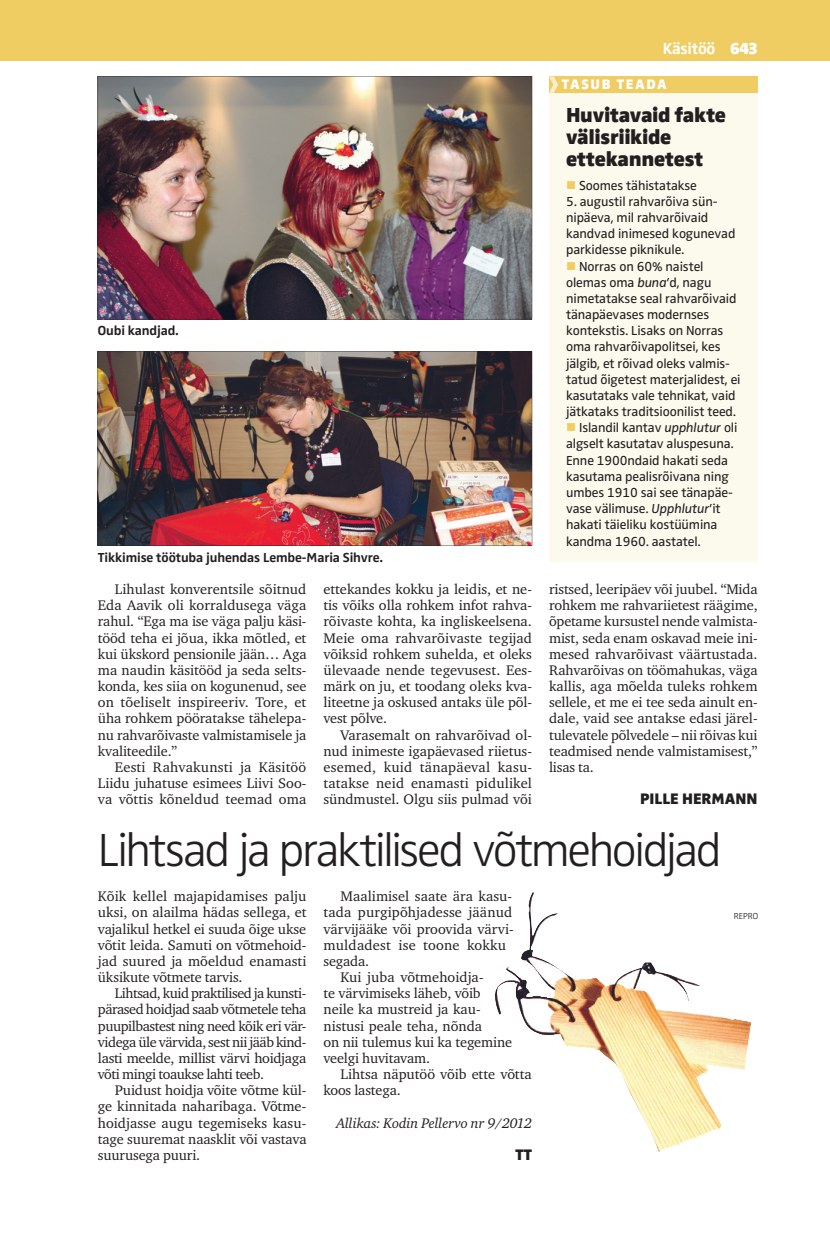
<style>
.page{position:relative;width:830px;height:1234px;background:#fff}
.page>*{position:absolute;margin:0;border:0;box-sizing:border-box;transform-origin:0 0}
.t1{font:300 48px "Zwo Pro";letter-spacing:-.055em;color:#231f20}
.t2{font:900 21px/21.9px "Zwo Pro";letter-spacing:-.015em;color:#231f20}
.t3{font:700 16.5px "Zwo Pro";letter-spacing:-.02em;color:#fff}
.t4{font:900 15.75px "Zwo Pro";color:#231f20}
.t5{font:14.25px/16.2px "Charter ITC";letter-spacing:-.005em;color:#231f20;text-align:justify}
.t6{font:italic 14.25px "Charter ITC";letter-spacing:-.01em;color:#231f20}
.t7{font:14.25px "Charter ITC";letter-spacing:.015em;color:#231f20}
.t8{font:900 14.25px "Zwo Pro";letter-spacing:.1em;color:#fff}
.t9{font:13.5px/16.2px "Zwo Pro";letter-spacing:-.01em;color:#231f20}
.t10{font:700 13.5px "Zwo Pro";letter-spacing:-.01em;color:#231f20}
.t11{font:300 9px "Zwo Pro";color:#231f20}
.s1{font-weight:900}
.s2{color:#efcd63}
.s3{font-style:italic}
</style>
<div class="page">
<div style="left:0;top:0;width:829px;height:60px;background:#efcd63"></div>
<img style="left:495px;top:892px;width:100px;height:155px">
<img style="left:595px;top:962px;width:156px;height:190px">
<img style="left:585px;top:1047px;width:10px;height:2px">
<div style="left:549px;top:93px;width:208px;height:468px;background:#fcf9ed"></div>
<div style="left:549px;top:77px;width:208px;height:16px;background:#efcd63"></div>
<svg style="left:549px;top:77px;width:9px;height:16px"></svg>
<img style="left:98px;top:76px;width:434px;height:243px">
<img style="left:98px;top:351px;width:434px;height:194px">
<p class="t3" style="left:662px;top:39px;width:97px">Käsitöö <span class="s1">643</span></p>
<p class="t10" style="left:98px;top:323px;width:82px">Oubi kandjad.</p>
<p class="t10" style="left:98px;top:549px;width:286px">Tikkimise töötuba juhendas Lembe-Maria Sihvre.</p>
<p class="t5" style="left:98px;top:581px;width:210px;text-indent:17px">Lihulast konverentsile sõitnud Eda Aavik oli korraldusega väga rahul. “Ega ma ise väga palju käsi&shy;tööd teha ei jõua, ikka mõtled, et kui ükskord pensionile jään… Aga ma naudin käsitööd ja seda selts&shy;konda, kes siia on kogunenud, see on tõeliselt inspireeriv. Tore, et üha rohkem pööratakse tähelepa&shy;nu rahvarõivaste valmistamisele ja kvaliteedile.”</p>
<p class="t5" style="left:98px;top:758px;width:210px;text-indent:17px">Eesti Rahvakunsti ja Käsitöö Liidu juhatuse esimees Liivi Soo&shy;va võttis kõneldud teemad oma</p>
<p class="t5" style="left:323px;top:581px;width:210px">ettekandes kokku ja leidis, et ne&shy;tis võiks olla rohkem infot rahva&shy;rõivaste kohta, ka ingliskeelsena.<br>Meie oma rahvarõivaste tegijad võiksid rohkem suhelda, et oleks ülevaade nende tegevusest. Ees&shy;märk on ju, et toodang oleks kva&shy;liteetne ja oskused antaks üle põl&shy;vest põlve.</p>
<p class="t5" style="left:323px;top:726px;width:210px;text-indent:17px">Varasemalt on rahvarõivad ol&shy;nud inimeste igapäevased riietus&shy;esemed, kuid tänapäeval kasu&shy;tatakse neid enamasti pidulikel sündmustel. Olgu siis pulmad või</p>
<p class="t8" style="left:561px;top:76px;width:106px">TASUB TEADA</p>
<h2 class="t2" style="left:566px;top:104px;width:161px">Huvitavaid fakte välisriikide ettekannetest</h2>
<p class="t9" style="left:566px;top:177px;width:132px"><span class="s2">■</span> Soomes tähistatakse</p>
<p class="t9" style="left:566px;top:193px;width:171px">5. augustil rahvarõiva sün&shy;nipäeva, mil rahvarõivaid kandvad inimesed kogunevad parkidesse piknikule.</p>
<p class="t9" style="left:566px;top:258px;width:176px"><span class="s2">■</span> Norras on 60% naistel olemas oma <span class="s3">buna</span>’d, nagu nimetatakse seal rahvarõivaid tänapäevases modernses kontekstis. Lisaks on Norras oma rahvarõivapolitsei, kes jälgib, et rõivad oleks valmis&shy;tatud õigetest materjalidest, ei kasutataks vale tehnikat, vaid jätkataks traditsioonilist teed.</p>
<p class="t9" style="left:566px;top:420px;width:173px"><span class="s2">■</span> Islandil kantav <span class="s3">upphlutur</span> oli algselt kasutatav aluspesuna.<br>Enne 1900ndaid hakati seda kasutama pealisrõivana ning umbes 1910 sai see tänapäe&shy;vase välimuse. <span class="s3">Upphlutur</span>’it hakati täieliku kostüümina kandma 1960. aastatel.</p>
<p class="t5" style="left:549px;top:581px;width:210px">ristsed, leeripäev või juubel. “Mida rohkem me rahvariietest räägime, õpetame kursustel nende valmista&shy;mist, seda enam oskavad meie ini&shy;mesed rahvarõivast väärtustada.<br>Rahvarõivas on töömahukas, väga kallis, aga mõelda tuleks rohkem sellele, et me ei tee seda ainult en&shy;dale, vaid see antakse edasi järel&shy;tulevatele põlvedele – nii rõivas kui teadmised nende valmistamisest,” lisas ta.</p>
<p class="t4" style="left:639px;top:789px;width:119px">PILLE HERMANN</p>
<h1 class="t1" style="left:98px;top:822px;width:625px">Lihtsad ja praktilised võtmehoidjad</h1>
<p class="t5" style="left:98px;top:888px;width:210px">Kõik kellel majapidamises palju uksi, on alailma hädas sellega, et vajalikul hetkel ei suuda õige ukse võtit leida. Samuti on võtmehoid&shy;jad suured ja mõeldud enamasti üksikute võtmete tarvis.</p>
<p class="t5" style="left:98px;top:985px;width:210px;text-indent:17px">Lihtsad, kuid praktilised ja kunsti&shy;pärased hoidjad saab võtmetele teha puupilbastest ning need kõik eri vär&shy;videga üle värvida, sest nii jääb kind&shy;lasti meelde, millist värvi hoidjaga võti mingi toaukse lahti teeb.</p>
<p class="t5" style="left:98px;top:1081px;width:210px;text-indent:17px">Puidust hoidja võite võtme kül&shy;ge kinnitada naharibaga. Võtme&shy;hoidjasse augu tegemiseks kasu&shy;tage suuremat naasklit või vastava suurusega puuri.</p>
<p class="t5" style="left:340px;top:888px;width:173px">Maalimisel saate ära kasu-</p>
<p class="t5" style="left:323px;top:904px;width:190px">tada purgipõhjadesse jäänud</p>
<p class="t5" style="left:323px;top:920px;width:192px">värvijääke või proovida värvi-</p>
<p class="t7" style="left:323px;top:935px;width:184px">muldadest ise toone kokku</p>
<p class="t5" style="left:323px;top:952px;width:47px">segada.</p>
<p class="t5" style="left:340px;top:968px;width:144px">Kui juba võtmehoidja-</p>
<p class="t5" style="left:323px;top:985px;width:158px">te värvimiseks läheb, võib</p>
<p class="t5" style="left:323px;top:1001px;width:158px">neile ka mustreid ja kau-</p>
<p class="t5" style="left:323px;top:1017px;width:160px">nistusi peale teha, nõnda</p>
<p class="t5" style="left:323px;top:1033px;width:190px">on nii tulemus kui ka tegemine</p>
<p class="t5" style="left:323px;top:1049px;width:108px">veelgi huvitavam.</p>
<p class="t5" style="left:340px;top:1065px;width:193px">Lihtsa näputöö võib ette võtta</p>
<p class="t5" style="left:323px;top:1081px;width:79px">koos lastega.</p>
<p class="t6" style="left:336px;top:1113px;width:197px">Allikas: Kodin Pellervo nr 9/2012</p>
<p class="t4" style="left:515px;top:1144px;width:18px">TT</p>
<p class="t11" style="left:733px;top:910px;width:26px">REPRO</p>
</div>
